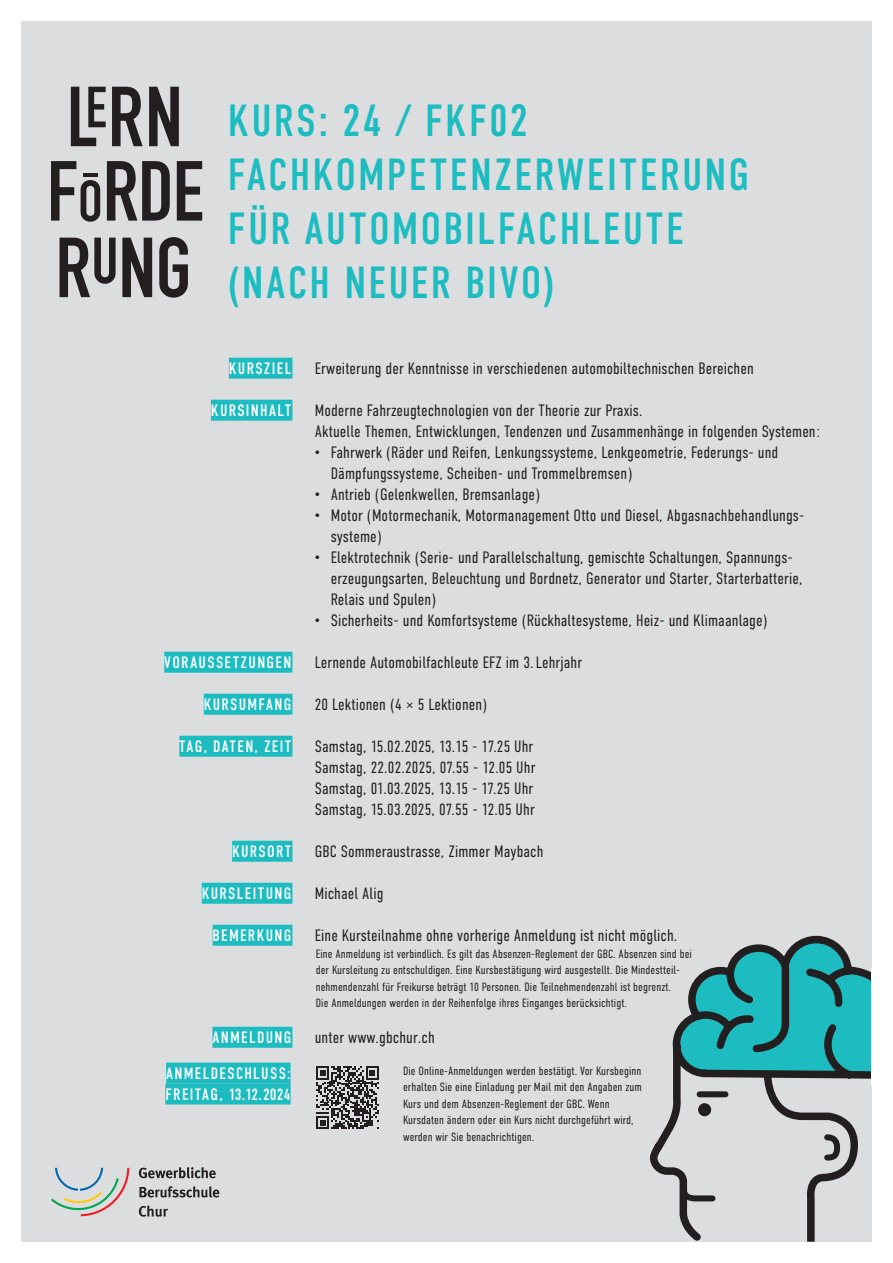
<style>
.page{position:relative;width:893px;height:1263px;background:#fff}
.page>*{position:absolute;margin:0;border:0;box-sizing:border-box;transform-origin:0 0}
.Titel{font:45px/54px "DIN Condensed";letter-spacing:.05em;color:#1cbcc1}
.Grundschrift{font:300 16.5px/21px "DIN Condensed";letter-spacing:.005em;color:#231f20}
.Grundschrift-2{font:16.5px "DIN Condensed";letter-spacing:.08em;color:#fff}
.Anmeldeschluss{font:16.5px "DIN Condensed";letter-spacing:.085em;color:#fff}
.Text_Info_8{font:300 12px/16.5px "DIN Condensed";letter-spacing:.005em;color:#231f20}
.Text_Info_Anmeldung_8{font:300 12px/16.5px "DIN Condensed";letter-spacing:.005em;color:#231f20}
.s1{font-size:16.2px}
.s2{font-size:11.7px}
</style>
<div class="page">
<div style="left:21px;top:21px;width:851px;height:1221px;background:#dcdddf"></div>
<svg style="left:649px;top:935px;width:223px;height:307px"></svg>
<svg style="left:149px;top:87px;width:30px;height:59px"></svg>
<svg style="left:71px;top:87px;width:35px;height:59px"></svg>
<svg style="left:112px;top:87px;width:31px;height:59px"></svg>
<svg style="left:51px;top:161px;width:49px;height:61px"></svg>
<svg style="left:107px;top:161px;width:63px;height:60px"></svg>
<svg style="left:177px;top:161px;width:25px;height:60px"></svg>
<svg style="left:60px;top:238px;width:56px;height:59px"></svg>
<svg style="left:122px;top:238px;width:30px;height:59px"></svg>
<svg style="left:159px;top:237px;width:29px;height:61px"></svg>
<svg style="left:139px;top:1167px;width:77px;height:11px"></svg>
<svg style="left:139px;top:1186px;width:80px;height:11px"></svg>
<svg style="left:139px;top:1205px;width:29px;height:12px"></svg>
<svg style="left:51px;top:1168px;width:78px;height:48px"></svg>
<div style="left:229px;top:358px;width:63px;height:21px;background:#1cbcc1"></div>
<div style="left:211px;top:400px;width:81px;height:21px;background:#1cbcc1"></div>
<div style="left:164px;top:652px;width:128px;height:21px;background:#1cbcc1"></div>
<div style="left:204px;top:694px;width:88px;height:21px;background:#1cbcc1"></div>
<div style="left:179px;top:736px;width:113px;height:21px;background:#1cbcc1"></div>
<div style="left:232px;top:841px;width:60px;height:21px;background:#1cbcc1"></div>
<div style="left:202px;top:883px;width:90px;height:21px;background:#1cbcc1"></div>
<div style="left:213px;top:925px;width:79px;height:21px;background:#1cbcc1"></div>
<div style="left:212px;top:1027px;width:80px;height:21px;background:#1cbcc1"></div>
<div style="left:166px;top:1062px;width:125px;height:21px;background:#1cbcc1"></div>
<div style="left:165px;top:1083px;width:126px;height:21px;background:#1cbcc1"></div>
<svg style="left:316px;top:1066px;width:63px;height:63px"></svg>
<p class="Titel" style="left:228px;top:94px;width:302px">KURS: 24 / FKF02</p>
<p class="Titel" style="left:228px;top:148px;width:523px">FACHKOMPETENZERWEITERUNG<br>FÜR AUTOMOBILFACHLEUTE (NACH NEUER BIVO)</p>
<p class="Grundschrift-2" style="left:229px;top:359px;width:64px">KURSZIEL</p>
<p class="Grundschrift" style="left:315px;top:358px;width:441px">Erweiterung der Kenntnisse in verschiedenen automobiltechnischen Bereichen</p>
<p class="Grundschrift-2" style="left:211px;top:401px;width:82px">KURSINHALT</p>
<p class="Grundschrift" style="left:315px;top:400px;width:329px">Moderne Fahrzeugtechnologien von der Theorie zur Praxis.</p>
<p class="Grundschrift" style="left:315px;top:421px;width:507px">Aktuelle Themen, Entwicklungen, Tendenzen und Zusammenhänge in folgenden Systemen:</p>
<p class="Grundschrift" style="left:331px;top:442px;width:449px;text-indent:-17px">• Fahrwerk (Räder und Reifen, Lenkungssysteme, Lenkgeometrie, Federungs- und<br>Dämpfungssysteme, Scheiben- und Trommelbremsen)</p>
<p class="Grundschrift" style="left:314px;top:484px;width:228px">• Antrieb (Gelenkwellen, Bremsanlage)</p>
<p class="Grundschrift" style="left:331px;top:505px;width:475px;text-indent:-17px">• Motor (Motormechanik, Motormanagement Otto und Diesel, Abgasnachbehandlungs&shy;systeme)</p>
<p class="Grundschrift" style="left:331px;top:547px;width:473px;text-indent:-17px">• Elektrotechnik (Serie- und Parallelschaltung, gemischte Schaltungen, Spannungs&shy;erzeugungsarten, Beleuchtung und Bordnetz, Generator und Starter, Starterbatterie,<br>Relais und Spulen)</p>
<p class="Grundschrift" style="left:314px;top:610px;width:455px">• Sicherheits- und Komfortsysteme (Rückhaltesysteme, Heiz- und Klimaanlage)</p>
<p class="Grundschrift-2" style="left:164px;top:653px;width:129px">VORAUSSETZUNGEN</p>
<p class="Grundschrift" style="left:315px;top:652px;width:269px">Lernende Automobilfachleute EFZ im <span class="s1">3</span>.Lehrjahr</p>
<p class="Grundschrift-2" style="left:204px;top:695px;width:89px">KURSUMFANG</p>
<p class="Grundschrift" style="left:315px;top:694px;width:174px"><span class="s1">20</span> Lektionen (<span class="s1">4</span> × <span class="s1">5</span> Lektionen)</p>
<p class="Grundschrift-2" style="left:179px;top:737px;width:114px">TAG, DATEN, ZEIT</p>
<p class="Grundschrift" style="left:315px;top:736px;width:220px">Samstag, <span class="s1">15</span>.<span class="s1">02</span>.<span class="s1">2025</span>, <span class="s1">13</span>.<span class="s1">15</span> - <span class="s1">17</span>.<span class="s1">25</span> Uhr</p>
<p class="Grundschrift" style="left:315px;top:757px;width:222px">Samstag, <span class="s1">22</span>.<span class="s1">02</span>.<span class="s1">2025</span>, <span class="s1">07</span>.<span class="s1">55</span> - <span class="s1">12</span>.<span class="s1">05</span> Uhr</p>
<p class="Grundschrift" style="left:315px;top:778px;width:220px">Samstag, <span class="s1">01</span>.<span class="s1">03</span>.<span class="s1">2025</span>, <span class="s1">13</span>.<span class="s1">15</span> - <span class="s1">17</span>.<span class="s1">25</span> Uhr</p>
<p class="Grundschrift" style="left:315px;top:799px;width:222px">Samstag, <span class="s1">15</span>.<span class="s1">03</span>.<span class="s1">2025</span>, <span class="s1">07</span>.<span class="s1">55</span> - <span class="s1">12</span>.<span class="s1">05</span> Uhr</p>
<p class="Grundschrift-2" style="left:232px;top:842px;width:61px">KURSORT</p>
<p class="Grundschrift" style="left:315px;top:841px;width:230px">GBC Sommeraustrasse, Zimmer Maybach</p>
<p class="Grundschrift-2" style="left:202px;top:884px;width:91px">KURSLEITUNG</p>
<p class="Grundschrift" style="left:315px;top:883px;width:70px">Michael Alig</p>
<p class="Grundschrift-2" style="left:213px;top:926px;width:80px">BEMERKUNG</p>
<p class="Grundschrift" style="left:315px;top:925px;width:364px">Eine Kursteilnahme ohne vorherige Anmeldung ist nicht möglich.</p>
<p class="Text_Info_8" style="left:316px;top:945px;width:378px">Eine Anmeldung ist verbindlich. Es gilt das Absenzen-Reglement der GBC. Absenzen sind bei der Kursleitung zu entschuldigen. Eine Kursbestätigung wird ausgestellt. Die Mindestteil&shy;nehmendenzahl für Freikurse beträgt <span class="s2">10</span> Personen. Die Teilnehmendenzahl ist begrenzt.<br>Die Anmeldungen werden in der Reihenfolge ihres Einganges berücksichtigt.</p>
<p class="Grundschrift-2" style="left:212px;top:1028px;width:80px">ANMELDUNG</p>
<p class="Grundschrift" style="left:315px;top:1027px;width:121px">unter www.gbchur.ch</p>
<p class="Text_Info_Anmeldung_8" style="left:403px;top:1062px;width:240px">Die Online-Anmeldungen werden bestätigt. Vor Kursbeginn erhalten Sie eine Einladung per Mail mit den Angaben zum Kurs und dem Absenzen-Reglement der GBC. Wenn Kursdaten ändern oder ein Kurs nicht durchgeführt wird, werden wir Sie benachrichtigen.</p>
<p class="Anmeldeschluss" style="left:166px;top:1064px;width:126px">ANMELDESCHLUSS:</p>
<p class="Anmeldeschluss" style="left:165px;top:1085px;width:127px">FREITAG, <span class="s1">13</span>.<span class="s1">12</span>.<span class="s1">2024</span></p>
</div>
